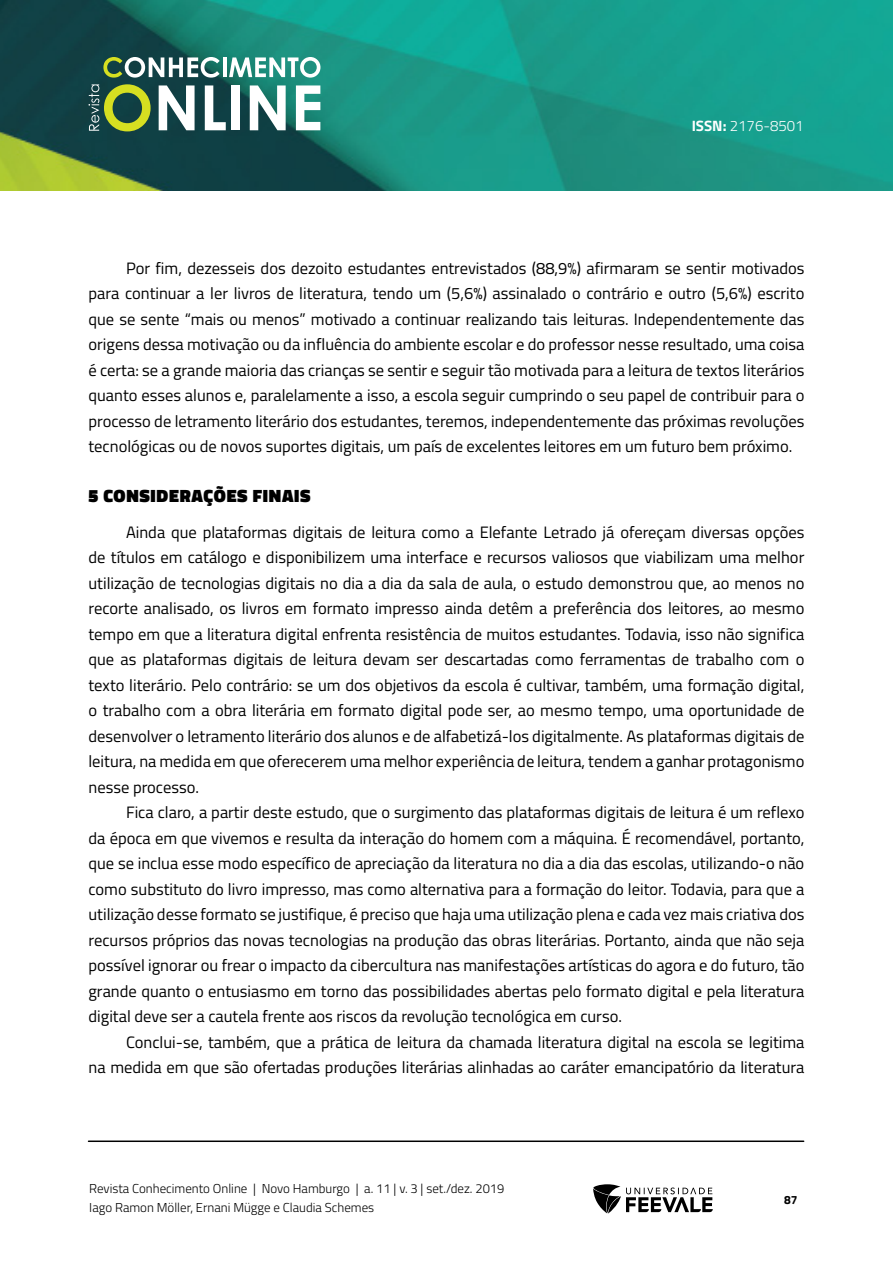
<style>
.page{position:relative;width:893px;height:1263px;background:#fff}
.page>*{position:absolute;margin:0;border:0;box-sizing:border-box;transform-origin:0 0}
.TÍTULO_1{font:900 18px "Titillium Web";letter-spacing:.04em;color:#000}
.Corpo{font:16.5px/25.5px "Titillium Web";color:#000;text-align:justify}
.t1{font:300 15px "Titillium Web";color:#fff}
.t2{font:300 12.9px/19.5px "Titillium Web";color:#000}
.t3{font:700 12px "Titillium Web";color:#000}
.s1{font-weight:700}
</style>
<div class="page">
<img style="left:0;top:0;width:893px;height:190px">
<svg style="left:593px;top:1184px;width:120px;height:29px"></svg>
<svg style="left:103px;top:57px;width:117px;height:21px"></svg>
<hr style="left:223px;top:57px;width:3px;height:20px;background:#fff">
<svg style="left:229px;top:57px;width:91px;height:21px"></svg>
<svg style="left:88px;top:84px;width:63px;height:47px;background:#5e7e3f"></svg>
<svg style="left:159px;top:85px;width:36px;height:45px"></svg>
<svg style="left:205px;top:85px;width:21px;height:45px"></svg>
<div style="left:232px;top:85px;width:8px;height:45px;background:#fff"></div>
<svg style="left:250px;top:85px;width:36px;height:45px"></svg>
<svg style="left:296px;top:85px;width:24px;height:45px"></svg>
<hr style="left:88px;top:1140px;width:716px;height:2px;background:#000">
<p class="t1" style="left:692px;top:115px;width:114px"><span class="s1">ISSN:</span> 2176-8501</p>
<p class="Corpo" style="left:88px;top:254px;width:717px;text-indent:38px">Por fim, dezesseis dos dezoito estudantes entrevistados (88,9%) afirmaram se sentir motivados para continuar a ler livros de literatura, tendo um (5,6%) assinalado o contrário e outro (5,6%) escrito que se sente “mais ou menos” motivado a continuar realizando tais leituras. Independentemente das origens dessa motivação ou da influência do ambiente escolar e do professor nesse resultado, uma coisa é certa: se a grande maioria das crianças se sentir e seguir tão motivada para a leitura de textos literários quanto esses alunos e, paralelamente a isso, a escola seguir cumprindo o seu papel de contribuir para o processo de letramento literário dos estudantes, teremos, independentemente das próximas revoluções tecnológicas ou de novos suportes digitais, um país de excelentes leitores em um futuro bem próximo.</p>
<p class="TÍTULO_1" style="left:88px;top:482px;width:224px">5 CONSIDERAÇÕES FINAIS</p>
<p class="Corpo" style="left:88px;top:518px;width:717px;text-indent:38px">Ainda que plataformas digitais de leitura como a Elefante Letrado já ofereçam diversas opções de títulos em catálogo e disponibilizem uma interface e recursos valiosos que viabilizam uma melhor utilização de tecnologias digitais no dia a dia da sala de aula, o estudo demonstrou que, ao menos no recorte analisado, os livros em formato impresso ainda detêm a preferência dos leitores, ao mesmo tempo em que a literatura digital enfrenta resistência de muitos estudantes. Todavia, isso não significa que as plataformas digitais de leitura devam ser descartadas como ferramentas de trabalho com o texto literário. Pelo contrário: se um dos objetivos da escola é cultivar, também, uma formação digital, o trabalho com a obra literária em formato digital pode ser, ao mesmo tempo, uma oportunidade de desenvolver o letramento literário dos alunos e de alfabetizá-los digitalmente. As plataformas digitais de leitura, na medida em que oferecerem uma melhor experiência de leitura, tendem a ganhar protagonismo nesse processo.</p>
<p class="Corpo" style="left:88px;top:799px;width:717px;text-indent:38px">Fica claro, a partir deste estudo, que o surgimento das plataformas digitais de leitura é um reflexo da época em que vivemos e resulta da interação do homem com a máquina. É recomendável, portanto, que se inclua esse modo específico de apreciação da literatura no dia a dia das escolas, utilizando-o não como substituto do livro impresso, mas como alternativa para a formação do leitor. Todavia, para que a utilização desse formato se justifique, é preciso que haja uma utilização plena e cada vez mais criativa dos recursos próprios das novas tecnologias na produção das obras literárias. Portanto, ainda que não seja possível ignorar ou frear o impacto da cibercultura nas manifestações artísticas do agora e do futuro, tão grande quanto o entusiasmo em torno das possibilidades abertas pelo formato digital e pela literatura digital deve ser a cautela frente aos riscos da revolução tecnológica em curso.</p>
<p class="Corpo" style="left:88px;top:1028px;width:717px;text-align:right">Conclui-se, também, que a prática de leitura da chamada literatura digital na escola se legitima<br>na medida em que são ofertadas produções literárias alinhadas ao caráter emancipatório da literatura</p>
<p class="t2" style="left:89px;top:1178px;width:417px">Revista Conhecimento Online | Novo Hamburgo | a. 11 | v. 3 | set./dez. 2019<br>Iago Ramon Möller, Ernani Mügge e Claudia Schemes</p>
<p class="t3" style="left:784px;top:1190px;width:15px">87</p>
</div>
